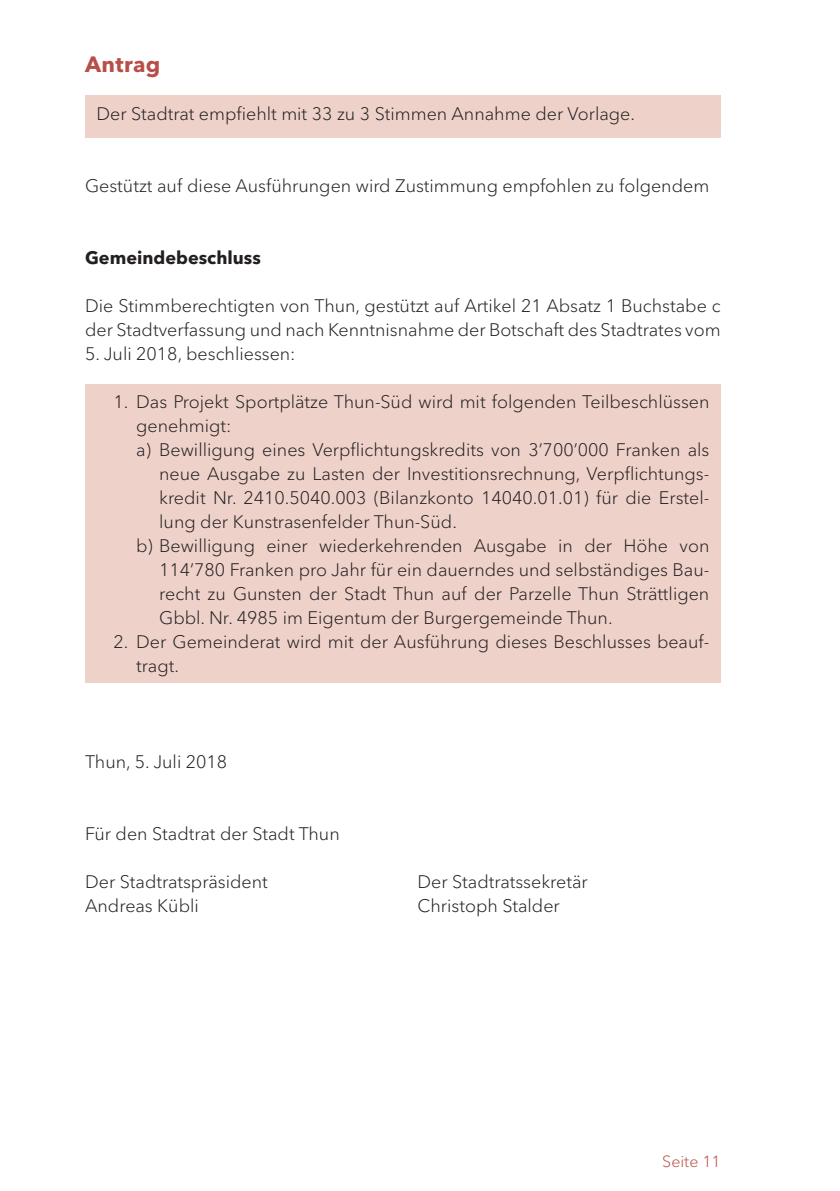
<style>
.page{position:relative;width:840px;height:1191px;background:#fff}
.page>*{position:absolute;margin:0;border:0;box-sizing:border-box;transform-origin:0 0}
.t1{font:700 22px "Avenir Next LT Pro";letter-spacing:.01em;color:#b74f49}
.t2{font:300 18px/24px "Avenir Next LT Pro";color:#231f20}
.t3{font:700 18px "Avenir Next LT Pro";color:#231f20}
.t4{font:300 16px "Avenir Next LT Pro";color:#b74f49}
</style>
<div class="page">
<div style="left:85px;top:384px;width:635px;height:298px;background:#eed2ca"></div>
<div style="left:85px;top:95px;width:635px;height:42px;background:#eed2ca"></div>
<p class="t1" style="left:85px;top:51px;width:76px">Antrag</p>
<p class="t2" style="left:96px;top:102px;width:540px">Der Stadtrat empfiehlt mit 33 zu 3 Stimmen Annahme der Vorlage.</p>
<p class="t2" style="left:85px;top:174px;width:625px">Gestützt auf diese Ausführungen wird Zustimmung empfohlen zu folgendem</p>
<p class="t3" style="left:85px;top:247px;width:177px">Gemeindebeschluss</p>
<p class="t2" style="left:85px;top:294px;width:636px">Die Stimmberechtigten von Thun, gestützt auf Artikel 21 Absatz 1 Buchstabe c der Stadtverfassung und nach Kenntnisnahme der Botschaft des Stadtrates vom</p>
<p class="t2" style="left:85px;top:342px;width:212px">5. Juli 2018, beschliessen:</p>
<p class="t2" style="left:113px;top:390px;width:597px">1. Das Projekt Sportplätze Thun-Süd wird mit folgenden Teilbeschlüssen</p>
<p class="t2" style="left:136px;top:414px;width:97px">genehmigt:</p>
<p class="t2" style="left:136px;top:438px;width:574px">a) Bewilligung eines Verpflichtungskredits von 3’700’000 Franken als</p>
<p class="t2" style="left:159px;top:462px;width:551px">neue Ausgabe zu Lasten der Investitionsrechnung, Verpflichtungs-</p>
<p class="t2" style="left:159px;top:486px;width:551px">kredit Nr. 2410.5040.003 (Bilanzkonto 14040.01.01) für die Erstel-</p>
<p class="t2" style="left:159px;top:510px;width:299px">lung der Kunstrasenfelder Thun-Süd.</p>
<p class="t2" style="left:136px;top:534px;width:574px">b) Bewilligung einer wiederkehrenden Ausgabe in der Höhe von</p>
<p class="t2" style="left:159px;top:558px;width:551px">114’780 Franken pro Jahr für ein dauerndes und selbständiges Bau-</p>
<p class="t2" style="left:159px;top:582px;width:551px">recht zu Gunsten der Stadt Thun auf der Parzelle Thun Strättligen</p>
<p class="t2" style="left:159px;top:606px;width:454px">Gbbl. Nr. 4985 im Eigentum der Burgergemeinde Thun.</p>
<p class="t2" style="left:136px;top:630px;width:574px;text-indent:-23px">2. Der Gemeinderat wird mit der Ausführung dieses Beschlusses beauf&shy;tragt.</p>
<p class="t2" style="left:85px;top:750px;width:143px">Thun, 5. Juli 2018</p>
<p class="t2" style="left:85px;top:822px;width:256px">Für den Stadtrat der Stadt Thun</p>
<p class="t2" style="left:85px;top:870px;width:184px">Der Stadtratspräsident</p>
<p class="t2" style="left:417px;top:870px;width:172px">Der Stadtratssekretär</p>
<p class="t2" style="left:85px;top:894px;width:115px">Andreas Kübli</p>
<p class="t2" style="left:417px;top:894px;width:144px">Christoph Stalder</p>
<p class="t4" style="left:662px;top:1151px;width:60px">Seite 11</p>
</div>
